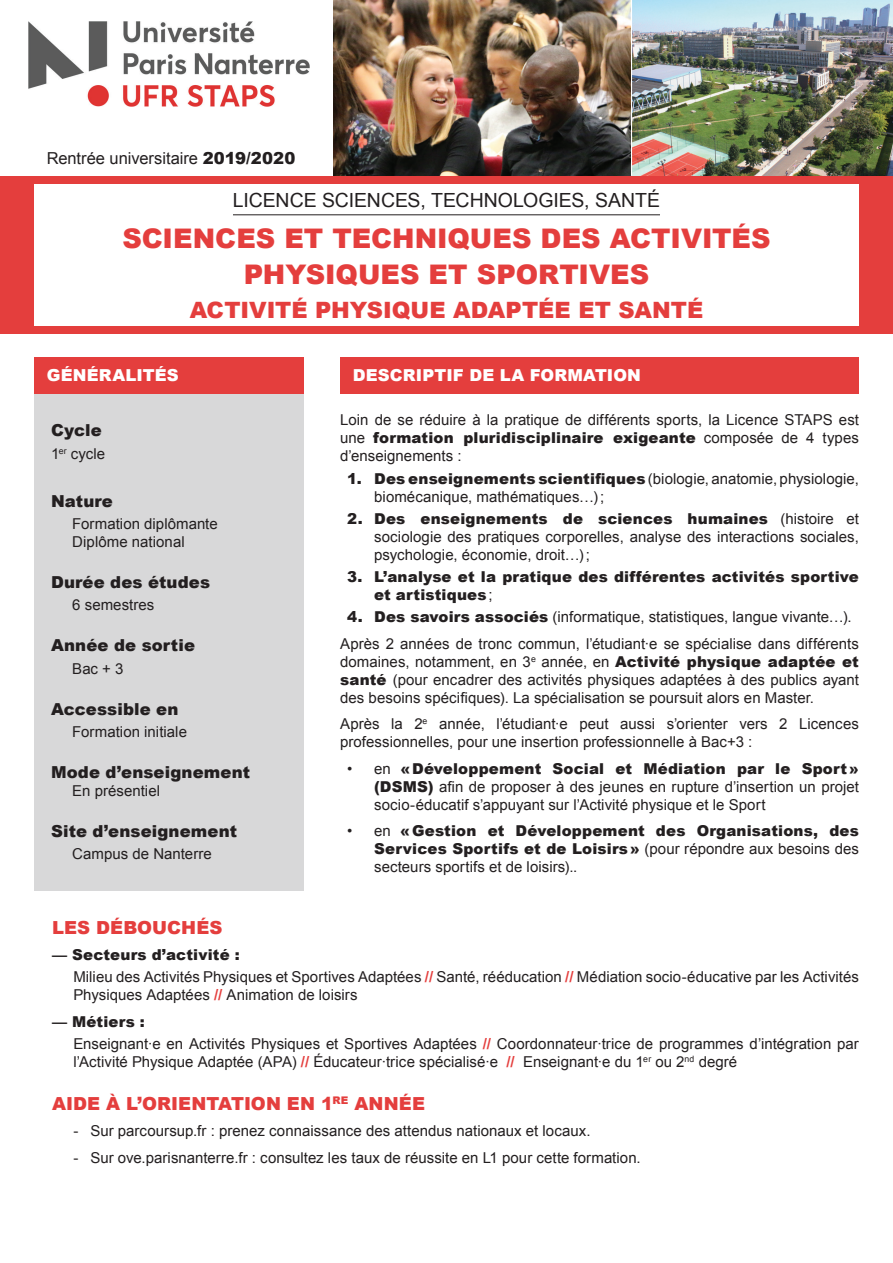
<style>
.page{position:relative;width:893px;height:1263px;background:#fff}
.page>*{position:absolute;margin:0;border:0;box-sizing:border-box;transform-origin:0 0}
.t1{font:900 27px/36.6px "Arial";color:#e43e3d;text-align:center}
.t2{font:900 22.5px "Arial";color:#e43e3d}
.t3{font:19.5px "Arial";letter-spacing:-.005em;color:#231f20}
.t4{font:900 18px "Arial";letter-spacing:.005em;color:#e43e3d}
.t5{font:900 16.5px "Arial";letter-spacing:.01em;color:#231f20}
.t6{font:900 16.5px "Arial";letter-spacing:.005em;color:#fff}
.t7{font:16.5px "Arial";color:#231f20}
.t8{font:15px/18px "Arial";letter-spacing:.005em;color:#231f20}
.t9{font:900 15px/18px "Arial";letter-spacing:.01em;color:#231f20}
.s1{font-weight:900}
.s2{font-weight:400}
.s3{font-weight:900;color:#e43e3d}
</style>
<div class="page">
<img style="left:334px;top:0;width:559px;height:175px">
<hr style="left:629px;top:0;width:3px;height:175px;background:#fff">
<div style="left:0;top:176px;width:893px;height:158px;background:#e43e3d"></div>
<img style="left:29px;top:21px;width:280px;height:85px">
<div style="left:34px;top:184px;width:825px;height:142px;background:#fff"></div>
<hr style="left:233px;top:215px;width:427px;height:1px;background:#231f20">
<div style="left:340px;top:357px;width:519px;height:36px;background:#e43e3d"></div>
<div style="left:34px;top:393px;width:269px;height:498px;background:#d8d8d9"></div>
<div style="left:34px;top:357px;width:269px;height:36px;background:#e43e3d"></div>
<p class="t7" style="left:47px;top:148px;width:250px">Rentrée universitaire <span class="s1">2019/2020</span></p>
<h3 class="t3" style="left:233px;top:187px;width:428px">LICENCE SCIENCES, TECHNOLOGIES, SANTÉ</h3>
<h1 class="t1" style="left:122px;top:219px;width:650px">SCIENCES ET TECHNIQUES DES ACTIVITÉS<br>PHYSIQUES ET SPORTIVES</h1>
<h2 class="t2" style="left:190px;top:293px;width:515px">ACTIVITÉ PHYSIQUE ADAPTÉE ET SANTÉ</h2>
<p class="t6" style="left:47px;top:363px;width:134px">GÉNÉRALITÉS</p>
<p class="t5" style="left:51px;top:419px;width:52px">Cycle</p>
<p class="t8" style="left:51px;top:445px;width:56px">1<sup>er</sup> cycle</p>
<p class="t5" style="left:51px;top:489px;width:63px">Nature</p>
<p class="t8" style="left:72px;top:515px;width:147px">Formation diplômante<br>Diplôme national</p>
<p class="t5" style="left:51px;top:570px;width:161px">Durée des études</p>
<p class="t8" style="left:72px;top:596px;width:84px">6 semestres</p>
<p class="t5" style="left:51px;top:633px;width:146px">Année de sortie</p>
<p class="t8" style="left:72px;top:660px;width:53px">Bac + 3</p>
<p class="t5" style="left:51px;top:697px;width:129px">Accessible en</p>
<p class="t8" style="left:72px;top:723px;width:116px">Formation initiale</p>
<p class="t5" style="left:51px;top:760px;width:201px">Mode d’enseignement</p>
<p class="t8" style="left:72px;top:782px;width:89px">En présentiel</p>
<p class="t5" style="left:51px;top:819px;width:188px">Site d’enseignement</p>
<p class="t8" style="left:72px;top:845px;width:141px">Campus de Nanterre</p>
<p class="t6" style="left:353px;top:363px;width:290px">DESCRIPTIF DE LA FORMATION</p>
<p class="t8" style="left:340px;top:411px;width:520px;text-align:justify">Loin de se réduire à la pratique de différents sports, la Licence STAPS est une <span class="s1">formation pluridisciplinaire exigeante</span> composée de 4 types d’enseignements :</p>
<p class="t8" style="left:374px;top:469px;width:486px;text-indent:-27px"><span class="s1">1. Des enseignements scientifiques</span> (biologie, anatomie, physiologie, biomécanique, mathématiques…);</p>
<p class="t8" style="left:374px;top:510px;width:486px;text-align:justify;text-indent:-27px"><span class="s1">2. Des enseignements de sciences humaines</span> (histoire et sociologie des pratiques corporelles, analyse des interactions sociales, psychologie, économie, droit…);</p>
<p class="t9" style="left:374px;top:567px;width:486px;text-indent:-27px">3. L’analyse et la pratique des différentes activités sportive et artistiques<span class="s2">;</span></p>
<p class="t8" style="left:340px;top:604px;width:520px;line-height:26.5px;text-align:center"><span class="s1">4. Des savoirs associés</span> (informatique, statistiques, langue vivante…).<br>Après 2 années de tronc commun, l’étudiant·e se spécialise dans différents</p>
<p class="t8" style="left:340px;top:653px;width:520px;text-align:justify">domaines, notamment, en 3<sup>e</sup> année, en <span class="s1">Activité physique adaptée et santé</span> (pour encadrer des activités physiques adaptées à des publics ayant des besoins spécifiques). La spécialisation se poursuit alors en Master.</p>
<p class="t8" style="left:340px;top:715px;width:520px">Après la 2<sup>e</sup> année, l’étudiant·e peut aussi s’orienter vers 2 Licences professionnelles, pour une insertion professionnelle à Bac+3 :</p>
<p class="t8" style="left:374px;top:760px;width:486px;text-align:justify;text-indent:-27px">• en <span class="s1">«Développement Social et Médiation par le Sport» (DSMS)</span> afin de proposer à des jeunes en rupture d’insertion un projet socio-éducatif s’appuyant sur l’Activité physique et le Sport</p>
<p class="t9" style="left:374px;top:822px;width:486px;text-align:justify;text-indent:-27px"><span class="s2">• en</span> «Gestion et Développement des Organisations, des Services Sportifs et de Loisirs» <span class="s2">(pour répondre aux besoins des secteurs sportifs et de loisirs)..</span></p>
<p class="t4" style="left:52px;top:914px;width:172px">LES DÉBOUCHÉS</p>
<p class="t8" style="left:73px;top:944px;width:787px;line-height:22.2px;text-indent:-21px"><span class="s1">— Secteurs d’activité :<br></span>Milieu des Activités Physiques et Sportives Adaptées <span class="s3">//</span> Santé, rééducation <span class="s3">//</span> Médiation socio-éducative par les Activités</p>
<p class="t8" style="left:73px;top:986px;width:286px">Physiques Adaptées <span class="s3">//</span> Animation de loisirs</p>
<p class="t8" style="left:73px;top:1010px;width:787px;line-height:22.2px;text-indent:-21px"><span class="s1">— Métiers :<br></span>Enseignant·e en Activités Physiques et Sportives Adaptées <span class="s3">//</span> Coordonnateur·trice de programmes d’intégration par</p>
<p class="t8" style="left:73px;top:1053px;width:665px">l’Activité Physique Adaptée (APA) <span class="s3">//</span> Éducateur·trice spécialisé·e <span class="s3">//</span> Enseignant·e du 1<sup>er</sup> ou 2<sup>nd</sup> degré</p>
<p class="t4" style="left:52px;top:1090px;width:374px">AIDE À L’ORIENTATION EN 1<sup>RE</sup> ANNÉE</p>
<p class="t8" style="left:73px;top:1122px;width:519px">- Sur parcoursup.fr : prenez connaissance des attendus nationaux et locaux.</p>
<p class="t8" style="left:73px;top:1149px;width:569px">- Sur ove.parisnanterre.fr : consultez les taux de réussite en L1 pour cette formation.</p>
</div>
